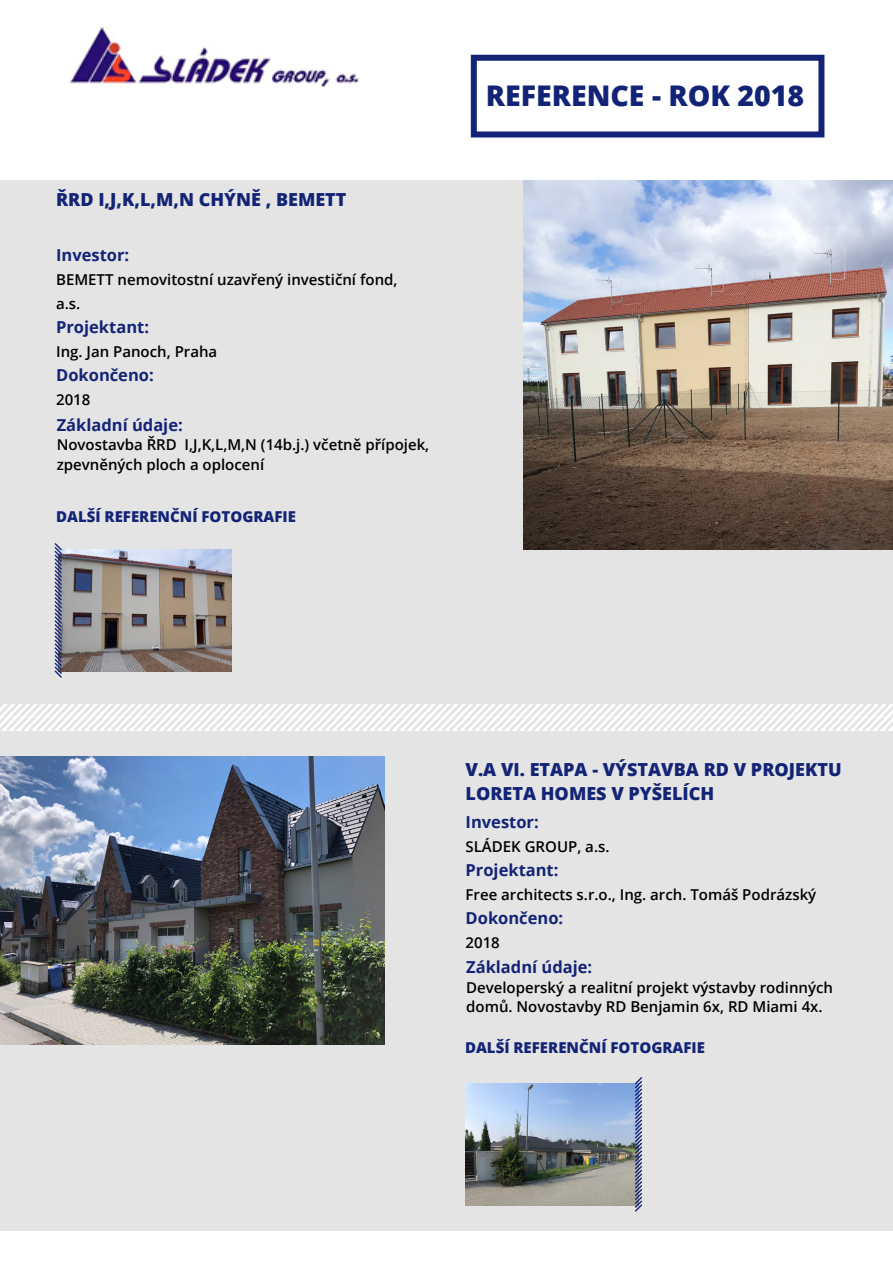
<style>
.page{position:relative;width:893px;height:1263px;background:#fff}
.page>*{position:absolute;margin:0;border:0;box-sizing:border-box;transform-origin:0 0}
.t1{font:800 28.5px "Open Sans";color:#132476}
.t2{font:800 18px "Open Sans";color:#132476}
.t3{font:700 16.5px "Open Sans";color:#132476}
.t4{font:600 15px/19.5px "Open Sans";color:#000}
.t5{font:800 15px "Open Sans";color:#132476}
</style>
<div class="page">
<div style="left:0;top:181px;width:893px;height:523px;background:#e4e4e4"></div>
<svg style="left:0;top:704px;width:893px;height:27px"></svg>
<div style="left:0;top:731px;width:893px;height:500px;background:#e4e4e4"></div>
<img style="left:70px;top:27px;width:289px;height:60px">
<img style="left:523px;top:181px;width:370px;height:368px">
<img style="left:0;top:757px;width:384px;height:288px">
<img style="left:63px;top:549px;width:168px;height:123px">
<img style="left:466px;top:1083px;width:167px;height:123px">
<svg style="left:54px;top:543px;width:9px;height:135px"></svg>
<svg style="left:633px;top:1077px;width:10px;height:135px"></svg>
<div style="left:471px;top:55px;width:353px;height:82px;border:6px solid #132476"></div>
<p class="t2" style="left:56px;top:186px;width:292px">ŘRD I,J,K,L,M,N CHÝNĚ , BEMETT</p>
<p class="t3" style="left:56px;top:243px;width:75px">Investor:</p>
<p class="t4" style="left:56px;top:267px;width:343px;line-height:24px">BEMETT nemovitostní uzavřený investiční fond, a.s.</p>
<p class="t3" style="left:56px;top:315px;width:94px">Projektant:</p>
<p class="t4" style="left:56px;top:341px;width:163px">Ing. Jan Panoch, Praha</p>
<p class="t3" style="left:56px;top:363px;width:99px">Dokončeno:</p>
<p class="t4" style="left:56px;top:389px;width:36px">2018</p>
<p class="t3" style="left:57px;top:413px;width:128px">Základní údaje:</p>
<p class="t4" style="left:57px;top:435px;width:374px">Novostavba ŘRD I,J,K,L,M,N (14b.j.) včetně přípojek, zpevněných ploch a oplocení</p>
<p class="t5" style="left:56px;top:505px;width:241px">DALŠÍ REFERENČNÍ FOTOGRAFIE</p>
<h1 class="t1" style="left:486px;top:74px;width:320px">REFERENCE - ROK 2018</h1>
<p class="t2" style="left:466px;top:756px;width:335px">V.A VI. ETAPA - VÝSTAVBA RD V PROJEKT</p>
<p class="t2" style="left:828px;top:756px;width:15px">U</p>
<p class="t2" style="left:466px;top:780px;width:250px">LORETA HOMES V PYŠELÍCH</p>
<p class="t3" style="left:466px;top:810px;width:75px">Investor:</p>
<p class="t4" style="left:466px;top:836px;width:145px">SLÁDEK GROUP, a.s.</p>
<p class="t3" style="left:466px;top:858px;width:94px">Projektant:</p>
<p class="t4" style="left:466px;top:884px;width:352px">Free architects s.r.o., Ing. arch. Tomáš Podrázský</p>
<p class="t3" style="left:466px;top:906px;width:99px">Dokončeno:</p>
<p class="t4" style="left:466px;top:932px;width:36px">2018</p>
<p class="t3" style="left:466px;top:955px;width:128px">Základní údaje:</p>
<p class="t4" style="left:466px;top:977px;width:368px">Developerský a realitní projekt výstavby rodinných domů. Novostavby RD Benjamin 6x, RD Miami 4x.</p>
<p class="t5" style="left:465px;top:1036px;width:241px">DALŠÍ REFERENČNÍ FOTOGRAFIE</p>
</div>
